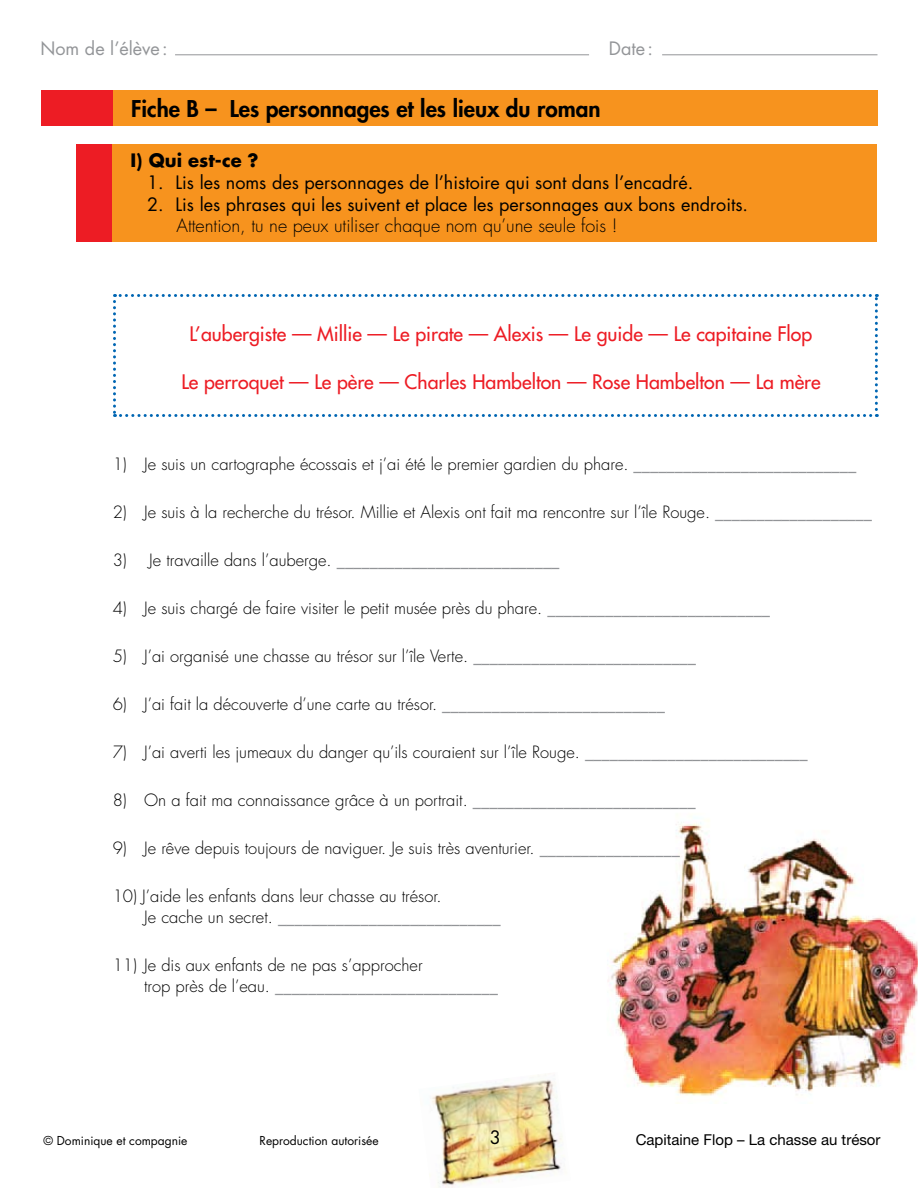
<style>
.page{position:relative;width:918px;height:1188px;background:#fff}
.page>*{position:absolute;margin:0;border:0;box-sizing:border-box;transform-origin:0 0}
.t1{font:800 22.5px "Futura";color:#000}
.t2{font:19.5px "Futura";color:#ed1c24}
.t3{font:18px "Futura";color:#000}
.t4{font:300 18px "Futura";color:#000}
.t5{font:18px "Futura";color:#939598}
.t6{font:700 18px "Futura";color:#000}
.t7{font:300 16.5px/21px "Futura";color:#000}
.t8{font:15px "Helvetica Neue";color:#000}
.t9{font:12px "Futura";color:#000}
.s1{color:#939598}
</style>
<div class="page">
<hr style="left:175px;top:54px;width:414px;height:1px;background:#939598">
<hr style="left:662px;top:54px;width:215px;height:1px;background:#939598">
<img style="left:429px;top:1074px;width:133px;height:114px">
<img style="left:608px;top:819px;width:310px;height:285px">
<div style="left:41px;top:90px;width:72px;height:36px;background:#ed1c24"></div>
<div style="left:113px;top:90px;width:765px;height:36px;background:#f7931e"></div>
<svg style="left:113px;top:294px;width:765px;height:123px"></svg>
<div style="left:76px;top:144px;width:36px;height:97px;background:#ed1c24"></div>
<div style="left:112px;top:144px;width:765px;height:97px;background:#f7931e"></div>
<p class="t5" style="left:40px;top:36px;width:129px">Nom de l’élève:</p>
<p class="t5" style="left:609px;top:36px;width:46px">Date:</p>
<h1 class="t1" style="left:131px;top:94px;width:471px">Fiche B – Les personnages et les lieux du roman</h1>
<p class="t6" style="left:130px;top:148px;width:130px">I) Qui est-ce ?</p>
<p class="t3" style="left:147px;top:170px;width:548px">1. Lis les noms des personnages de l’histoire qui sont dans l’encadré.</p>
<p class="t3" style="left:147px;top:192px;width:603px">2. Lis les phrases qui les suivent et place les personnages aux bons endroits.</p>
<p class="t4" style="left:177px;top:214px;width:443px">Attention, tu ne peux utiliser chaque nom qu’une seule fois !</p>
<p class="t2" style="left:190px;top:321px;width:624px">L’aubergiste — Millie — Le pirate — Alexis — Le guide — Le capitaine Flop</p>
<p class="t2" style="left:181px;top:369px;width:641px">Le perroquet — Le père — Charles Hambelton — Rose Hambelton — La mère</p>
<p class="t7" style="left:113px;top:454px;width:745px">1) Je suis un cartographe écossais et j’ai été le premier gardien du phare. <span class="s1">___________________________</span></p>
<p class="t7" style="left:113px;top:502px;width:761px">2) Je suis à la recherche du trésor. Millie et Alexis ont fait ma rencontre sur l’île Rouge. <span class="s1">___________________</span></p>
<p class="t7" style="left:113px;top:550px;width:448px">3) Je travaille dans l’auberge. <span class="s1">___________________________</span></p>
<p class="t7" style="left:113px;top:598px;width:659px">4) Je suis chargé de faire visiter le petit musée près du phare. <span class="s1">___________________________</span></p>
<p class="t7" style="left:113px;top:646px;width:585px">5) J’ai organisé une chasse au trésor sur l’île Verte. <span class="s1">___________________________</span></p>
<p class="t7" style="left:113px;top:694px;width:554px">6) J’ai fait la découverte d’une carte au trésor. <span class="s1">___________________________</span></p>
<p class="t7" style="left:113px;top:742px;width:697px">7) J’ai averti les jumeaux du danger qu’ils couraient sur l’île Rouge. <span class="s1">___________________________</span></p>
<p class="t7" style="left:113px;top:790px;width:585px">8) On a fait ma connaissance grâce à un portrait. <span class="s1">___________________________</span></p>
<p class="t7" style="left:113px;top:838px;width:569px">9) Je rêve depuis toujours de naviguer. Je suis très aventurier. <span class="s1">_________________</span></p>
<p class="t7" style="left:144px;top:886px;width:358px;text-indent:-31px">10) J’aide les enfants dans leur chasse au trésor.<br>Je cache un secret. <span class="s1">___________________________</span></p>
<p class="t7" style="left:144px;top:955px;width:355px;text-indent:-31px">11) Je dis aux enfants de ne pas s’approcher<br>trop près de l’eau. <span class="s1">___________________________</span></p>
<p class="t9" style="left:44px;top:1132px;width:145px">© Dominique et compagnie</p>
<p class="t9" style="left:260px;top:1132px;width:121px">Reproduction autorisée</p>
<p class="t3" style="left:490px;top:1125px;width:13px">3</p>
<p class="t8" style="left:636px;top:1130px;width:246px">Capitaine Flop – La chasse au trésor</p>
</div>
